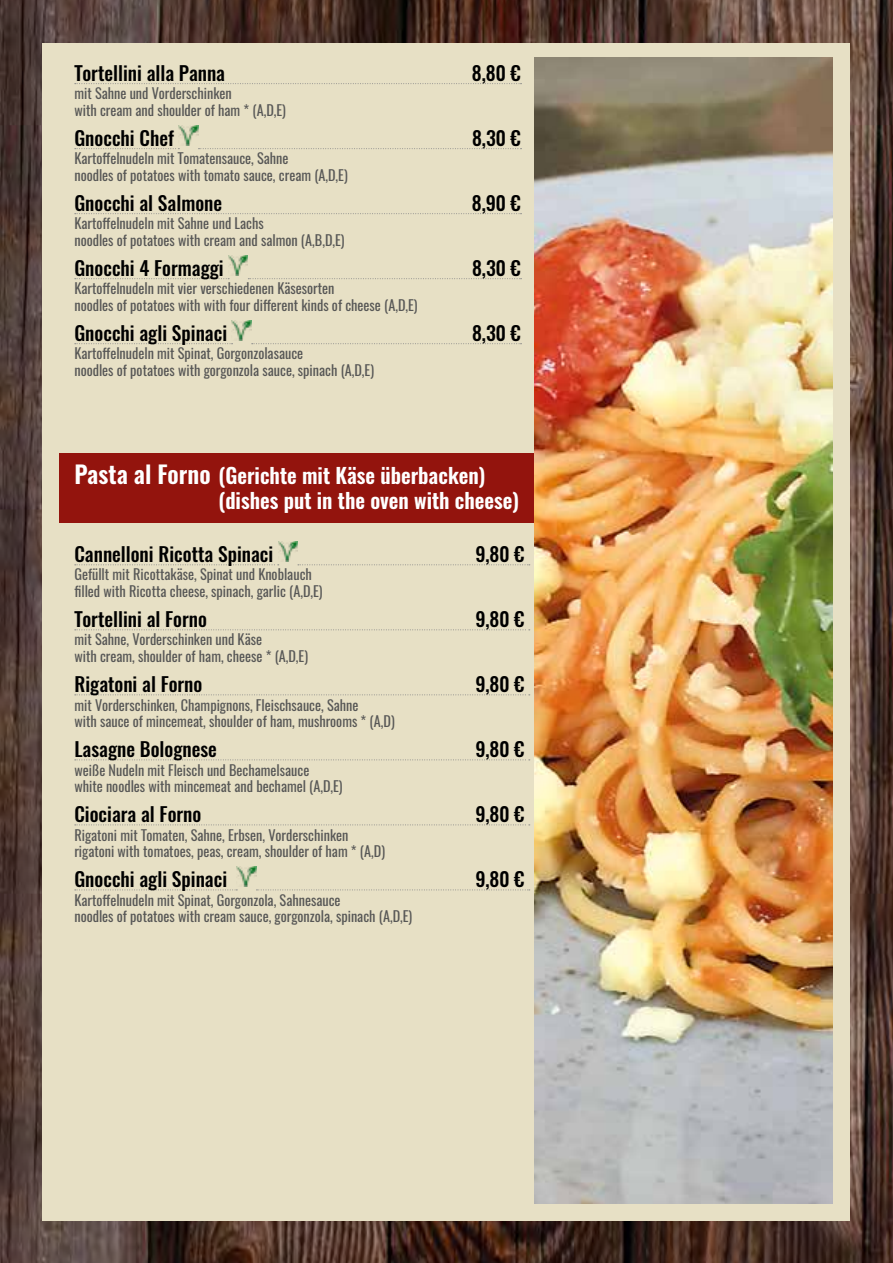
<style>
.page{position:relative;width:893px;height:1263px;background:#fff}
.page>*{position:absolute;margin:0;border:0;box-sizing:border-box;transform-origin:0 0}
.t1{font:600 21px/25.2px "Oswald";color:#fff}
.t2{font:500 19.5px "Oswald";color:#000}
.t3{font:14.25px/16.5px "Oswald";color:#575756}
.s1{font-size:24px}
</style>
<div class="page">
<img style="left:0;top:0;width:893px;height:1263px">
<div style="left:43px;top:43px;width:807px;height:1177px;background:#e7e0c5"></div>
<div style="left:59px;top:454px;width:504px;height:69px;background:#93140d"></div>
<svg style="left:75px;top:83px;width:446px;height:1px"></svg>
<svg style="left:75px;top:148px;width:104px;height:1px"></svg>
<svg style="left:198px;top:148px;width:323px;height:1px"></svg>
<svg style="left:75px;top:213px;width:446px;height:1px"></svg>
<svg style="left:75px;top:278px;width:154px;height:1px"></svg>
<svg style="left:248px;top:278px;width:273px;height:1px"></svg>
<svg style="left:75px;top:343px;width:158px;height:1px"></svg>
<svg style="left:252px;top:343px;width:269px;height:1px"></svg>
<img style="left:179px;top:125px;width:19px;height:21px">
<img style="left:229px;top:255px;width:19px;height:21px">
<img style="left:232px;top:320px;width:19px;height:21px">
<svg style="left:75px;top:564px;width:204px;height:1px"></svg>
<svg style="left:298px;top:564px;width:232px;height:1px"></svg>
<svg style="left:75px;top:629px;width:455px;height:1px"></svg>
<svg style="left:75px;top:694px;width:455px;height:1px"></svg>
<svg style="left:75px;top:759px;width:455px;height:1px"></svg>
<svg style="left:75px;top:824px;width:455px;height:1px"></svg>
<svg style="left:75px;top:889px;width:162px;height:1px"></svg>
<svg style="left:256px;top:889px;width:274px;height:1px"></svg>
<img style="left:278px;top:541px;width:20px;height:21px">
<img style="left:237px;top:866px;width:19px;height:21px">
<img style="left:535px;top:57px;width:297px;height:1146px">
<h2 class="t2" style="left:74px;top:63px;width:152px">Tortellini alla Panna</h2>
<h2 class="t2" style="left:472px;top:63px;width:50px">8,80 €</h2>
<p class="t3" style="left:74px;top:84px;width:213px">mit Sahne und Vorderschinken<br>with cream and shoulder of ham * (A,D,E)</p>
<h2 class="t2" style="left:74px;top:128px;width:101px">Gnocchi Chef</h2>
<h2 class="t2" style="left:472px;top:128px;width:50px">8,30 €</h2>
<p class="t3" style="left:74px;top:149px;width:275px">Kartoffelnudeln mit Tomatensauce, Sahne<br>noodles of potatoes with tomato sauce, cream (A,D,E)</p>
<h2 class="t2" style="left:74px;top:193px;width:149px">Gnocchi al Salmone</h2>
<h2 class="t2" style="left:472px;top:193px;width:51px">8,90 €</h2>
<p class="t3" style="left:74px;top:214px;width:272px">Kartoffelnudeln mit Sahne und Lachs<br>noodles of potatoes with cream and salmon (A,B,D,E)</p>
<h2 class="t2" style="left:74px;top:258px;width:151px">Gnocchi 4 Formaggi</h2>
<h2 class="t2" style="left:472px;top:258px;width:50px">8,30 €</h2>
<p class="t3" style="left:74px;top:279px;width:345px">Kartoffelnudeln mit vier verschiedenen Käsesorten<br>noodles of potatoes with with four different kinds of cheese (A,D,E)</p>
<h2 class="t2" style="left:74px;top:323px;width:154px">Gnocchi agli Spinaci</h2>
<h2 class="t2" style="left:472px;top:323px;width:50px">8,30 €</h2>
<p class="t3" style="left:74px;top:344px;width:301px">Kartoffelnudeln mit Spinat, Gorgonzolasauce<br>noodles of potatoes with gorgonzola sauce, spinach (A,D,E)</p>
<h1 class="t1" style="left:218px;top:464px;width:302px;text-indent:-144px"><span class="s1">Pasta al Forno</span> (Gerichte mit Käse überbacken) (dishes put in the oven with cheese)</h1>
<h2 class="t2" style="left:74px;top:544px;width:200px">Cannelloni Ricotta Spinaci</h2>
<h2 class="t2" style="left:475px;top:544px;width:51px">9,80 €</h2>
<p class="t3" style="left:74px;top:565px;width:250px">Gefüllt mit Ricottakäse, Spinat und Knoblauch filled with Ricotta cheese, spinach, garlic (A,D,E)</p>
<h2 class="t2" style="left:74px;top:609px;width:134px">Tortellini al Forno</h2>
<h2 class="t2" style="left:475px;top:609px;width:51px">9,80 €</h2>
<p class="t3" style="left:74px;top:630px;width:235px">mit Sahne, Vorderschinken und Käse<br>with cream, shoulder of ham, cheese * (A,D,E)</p>
<h2 class="t2" style="left:74px;top:674px;width:129px">Rigatoni al Forno</h2>
<h2 class="t2" style="left:475px;top:674px;width:51px">9,80 €</h2>
<p class="t3" style="left:74px;top:695px;width:322px">mit Vorderschinken, Champignons, Fleischsauce, Sahne<br>with sauce of mincemeat, shoulder of ham, mushrooms * (A,D)</p>
<h2 class="t2" style="left:74px;top:739px;width:144px">Lasagne Bolognese</h2>
<h2 class="t2" style="left:475px;top:739px;width:51px">9,80 €</h2>
<p class="t3" style="left:74px;top:760px;width:270px">weiße Nudeln mit Fleisch und Bechamelsauce<br>white noodles with mincemeat and bechamel (A,D,E)</p>
<h2 class="t2" style="left:74px;top:804px;width:128px">Ciociara al Forno</h2>
<h2 class="t2" style="left:475px;top:804px;width:51px">9,80 €</h2>
<p class="t3" style="left:74px;top:825px;width:312px">Rigatoni mit Tomaten, Sahne, Erbsen, Vorderschinken rigatoni with tomatoes, peas, cream, shoulder of ham * (A,D)</p>
<h2 class="t2" style="left:74px;top:869px;width:154px">Gnocchi agli Spinaci</h2>
<h2 class="t2" style="left:475px;top:869px;width:51px">9,80 €</h2>
<p class="t3" style="left:74px;top:890px;width:339px">Kartoffelnudeln mit Spinat, Gorgonzola, Sahnesauce<br>noodles of potatoes with cream sauce, gorgonzola, spinach (A,D,E)</p>
</div>
